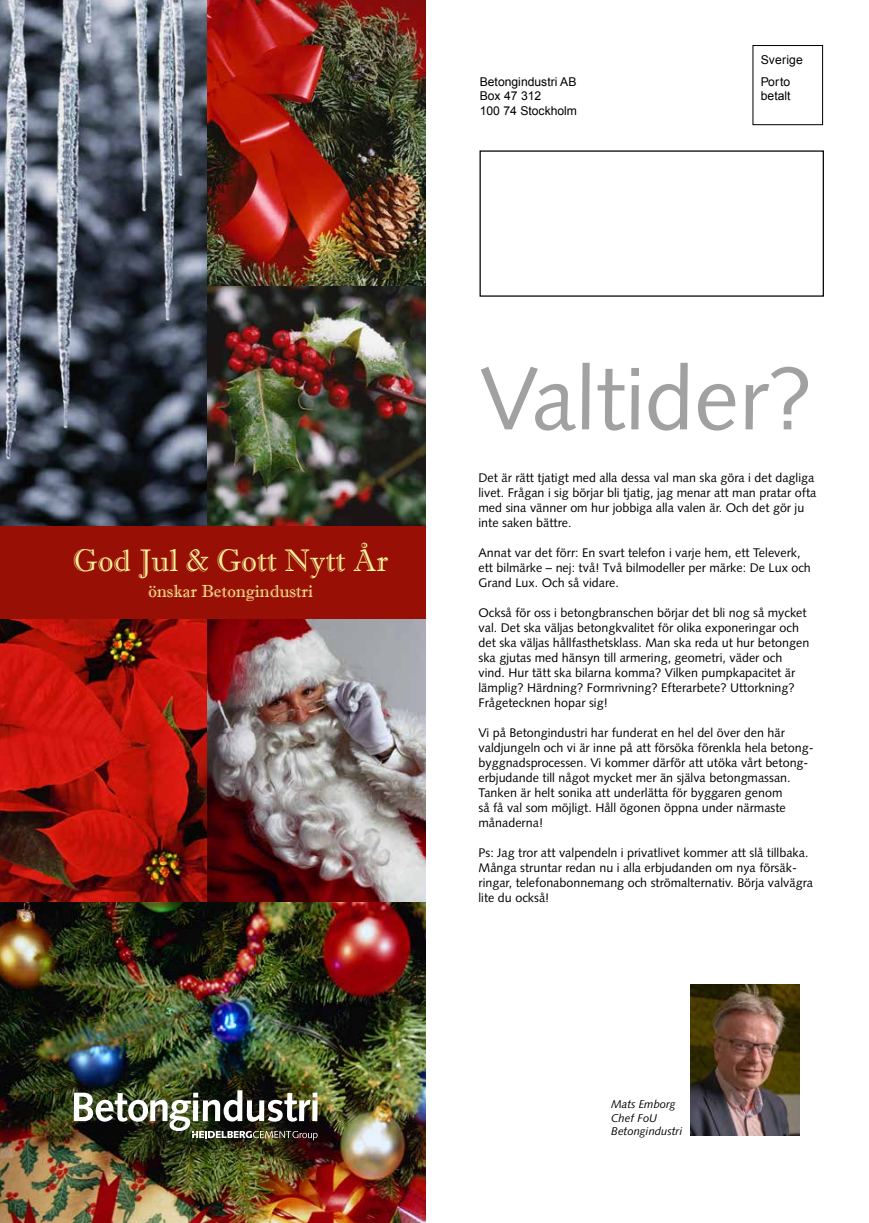
<style>
.page{position:relative;width:869px;height:1223px;background:#fff}
.page>*{position:absolute;margin:0;border:0;box-sizing:border-box;transform-origin:0 0}
.t1{font:88.75px "Syntax";color:#a1a1a1}
.t2{font:31.25px "Imprint MT Shadow";color:#fff69b}
.t3{font:17.5px "Imprint MT Shadow";color:#fff69b}
.t4{font:12.5px/15px "Syntax";color:#000}
.t5{font:12.12px/14.6px "Arial";color:#000}
.t6{font:italic 11.25px/13.5px "Syntax";color:#000}
</style>
<div class="page">
<img style="left:0;top:901px;width:425px;height:321px">
<div style="left:752px;top:45px;width:70px;height:80px;border:1px solid #000"></div>
<img style="left:74px;top:1090px;width:243px;height:50px">
<img style="left:690px;top:984px;width:109px;height:151px">
<img style="left:0;top:0;width:207px;height:526px">
<img style="left:0;top:618px;width:207px;height:283px">
<img style="left:207px;top:618px;width:218px;height:283px">
<img style="left:207px;top:0;width:218px;height:526px">
<div style="left:0;top:526px;width:425px;height:92px;background:#981005"></div>
<p class="t5" style="left:479px;top:74px;width:99px">Betongindustri AB<br>Box 47 312<br>100 74 Stockholm</p>
<p class="t5" style="left:760px;top:48px;width:43px;line-height:22.2px">Sverige<br>Porto</p>
<p class="t5" style="left:760px;top:89px;width:31px">betalt</p>
<h2 class="t2" style="left:73px;top:542px;width:316px">God Jul &amp; Gott Nytt År</h2>
<h3 class="t3" style="left:148px;top:581px;width:166px">önskar Betongindustri</h3>
<h1 class="t1" style="left:479px;top:346px;width:334px">Valtider?</h1>
<p class="t4" style="left:478px;top:470px;width:339px">Det är rätt tjatigt med alla dessa val man ska göra i det dagliga livet. Frågan i sig börjar bli tjatig, jag menar att man pratar ofta med sina vänner om hur jobbiga alla valen är. Och det gör ju inte saken bättre.</p>
<p class="t4" style="left:478px;top:545px;width:334px">Annat var det förr: En svart telefon i varje hem, ett Televerk, ett bilmärke – nej: två! Två bilmodeller per märke: De Lux och<br>Grand Lux. Och så vidare.</p>
<p class="t4" style="left:478px;top:605px;width:332px">Också för oss i betongbranschen börjar det bli nog så mycket val. Det ska väljas betongkvalitet för olika exponeringar och det ska väljas hållfasthetsklass. Man ska reda ut hur betongen ska gjutas med hänsyn till armering, geometri, väder och vind. Hur tätt ska bilarna komma? Vilken pumpkapacitet är lämplig? Härdning? Formrivning? Efterarbete? Uttorkning?<br>Frågetecknen hopar sig!</p>
<p class="t4" style="left:478px;top:725px;width:336px">Vi på Betongindustri har funderat en hel del över den här valdjungeln och vi är inne på att försöka förenkla hela betong&shy;byggnadsprocessen. Vi kommer därför att utöka vårt betong&shy;erbjudande till något mycket mer än själva betongmassan.<br>Tanken är helt sonika att underlätta för byggaren genom<br>så få val som möjligt. Håll ögonen öppna under närmaste månaderna!</p>
<p class="t4" style="left:478px;top:845px;width:336px">Ps: Jag tror att valpendeln i privatlivet kommer att slå tillbaka.<br>Många struntar redan nu i alla erbjudanden om nya försäk&shy;ringar, telefonabonnemang och strömalternativ. Börja valvägra lite du också!</p>
<p class="t6" style="left:611px;top:1097px;width:73px">Mats Emborg<br>Chef FoU<br>Betongindustri</p>
</div>
